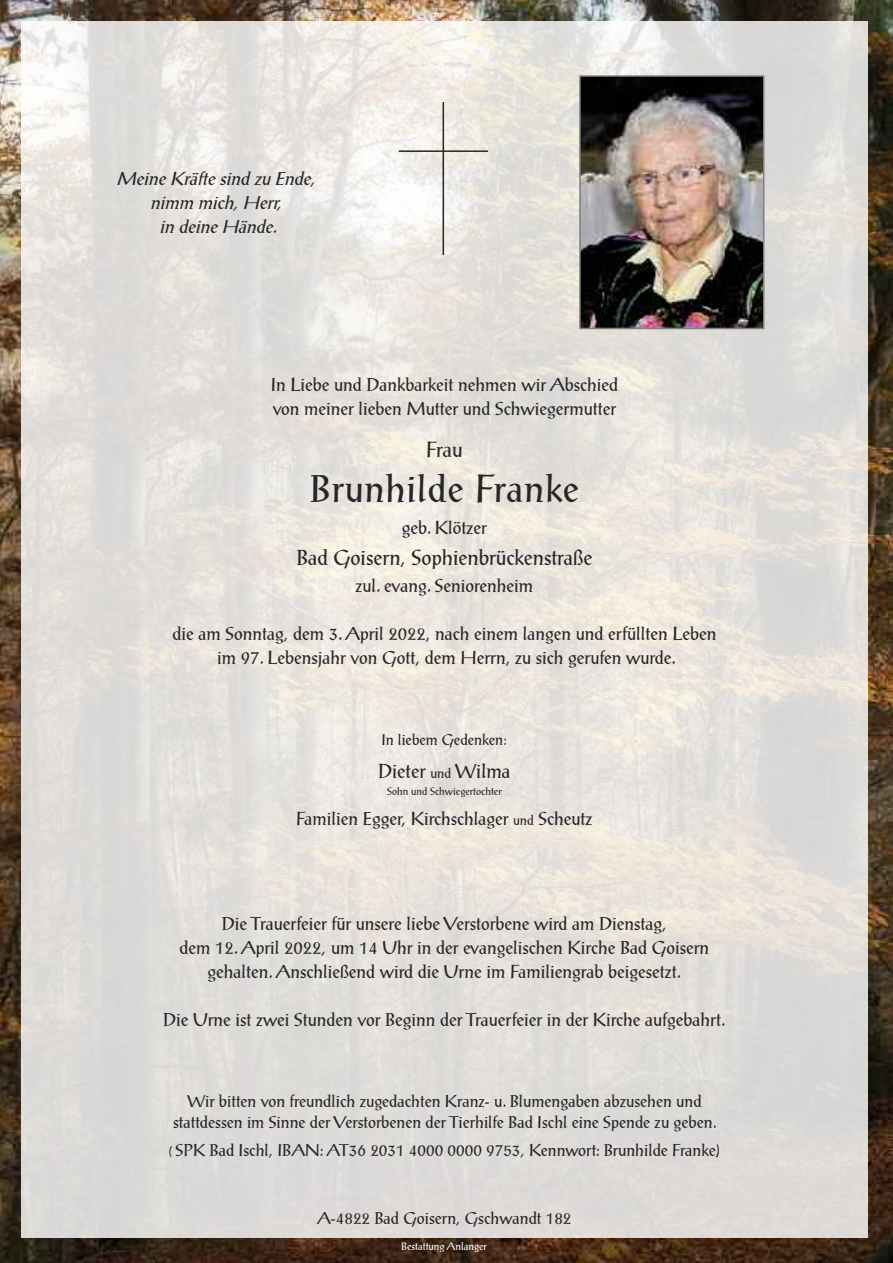
<style>
.page{position:relative;width:893px;height:1263px;background:#fff}
.page>*{position:absolute;margin:0;border:0;box-sizing:border-box;transform-origin:0 0}
.t1{font:37.5px "Antiqua S Si";letter-spacing:.025em;color:#272526}
.t2{font:21px "Antiqua S Si";color:#272526}
.t3{font:19.5px "Antiqua S Si";color:#272526}
.t4{font:18px/24px "Antiqua S Si";color:#272526;text-align:center}
.t5{font:italic 18px/24px "Antiqua S Si";color:#272526;text-align:center}
.t6{font:16.5px/21px "Antiqua S Si";color:#272526;text-align:center}
.t7{font:15px "Antiqua S Si";color:#272526}
.t8{font:10.5px "Antiqua S Si";color:#272526}
.t9{font:10.5px "Antiqua S Si";color:#fff}
.s1{font-size:13.5px}
</style>
<div class="page">
<img style="left:0;top:0;width:893px;height:1263px">
<img style="left:21px;top:21px;width:847px;height:1216px">
<img style="left:582px;top:78px;width:179px;height:248px">
<div style="left:579px;top:75px;width:185px;height:254px;border:2px solid #808080"></div>
<hr style="left:443px;top:102px;width:1px;height:153px;background:#272526">
<hr style="left:399px;top:150px;width:89px;height:2px;background:#272526">
<p class="t5" style="left:117px;top:167px;width:204px">Meine Kräfte sind zu Ende, nimm mich, Herr,<br>in deine Hände.</p>
<p class="t4" style="left:271px;top:373px;width:349px;text-align:left">In Liebe und Dankbarkeit nehmen wir Abschied von meiner lieben Mutter und Schwiegermutter</p>
<p class="t2" style="left:426px;top:437px;width:38px">Frau</p>
<h1 class="t1" style="left:310px;top:467px;width:270px">Brunhilde Franke</h1>
<p class="t4" style="left:402px;top:515px;width:86px">geb. Klötzer</p>
<p class="t2" style="left:296px;top:545px;width:297px">Bad Goisern, Sophienbrückenstraße</p>
<p class="t4" style="left:356px;top:574px;width:179px">zul. evang. Seniorenheim</p>
<p class="t4" style="left:172px;top:622px;width:545px">die am Sonntag, dem 3.April 2022, nach einem langen und erfüllten Leben im 97. Lebensjahr von Gott, dem Herrn, zu sich gerufen wurde.</p>
<p class="t7" style="left:381px;top:731px;width:127px">In liebem Gedenken:</p>
<p class="t3" style="left:378px;top:760px;width:134px">Dieter <span class="s1">und</span> Wilma</p>
<p class="t8" style="left:387px;top:785px;width:116px">Sohn und Schwiegertochter</p>
<p class="t4" style="left:296px;top:806px;width:298px">Familien Egger, Kirchschlager <span class="s1">und</span> Scheutz</p>
<p class="t4" style="left:179px;top:911px;width:531px">Die Trauerfeier für unsere liebe Verstorbene wird am Dienstag,<br>dem 12.April 2022, um 14 Uhr in der evangelischen Kirche Bad Goisern gehalten.Anschließend wird die Urne im Familiengrab beigesetzt.</p>
<p class="t4" style="left:163px;top:1007px;width:564px">Die Urne ist zwei Stunden vor Beginn der Trauerfeier in der Kirche aufgebahrt.</p>
<p class="t6" style="left:173px;top:1090px;width:545px">Wir bitten von freundlich zugedachten Kranz- u. Blumengaben abzusehen und stattdessen im Sinne der Verstorbenen der Tierhilfe Bad Ischl eine Spende zu geben.</p>
<p class="t6" style="left:168px;top:1140px;width:554px"><span class="s1">(</span> SPK Bad Ischl, IBAN:AT36 2031 4000 0000 9753, Kennwort: Brunhilde Franke)</p>
<p class="t6" style="left:317px;top:1207px;width:256px">A-4822 Bad Goisern, Gschwandt 182</p>
<p class="t9" style="left:401px;top:1240px;width:87px">Bestattung Anlanger</p>
</div>
